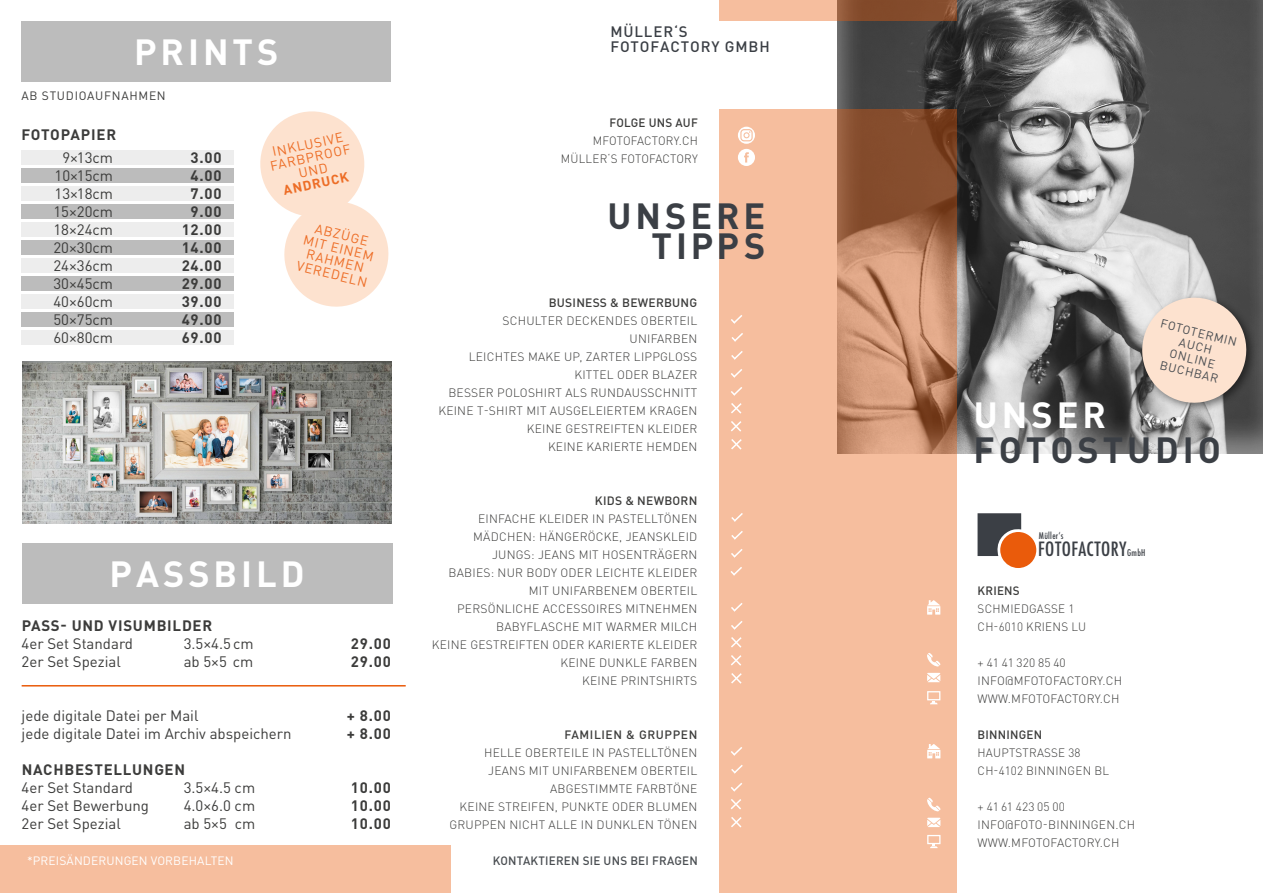
<style>
.page{position:relative;width:1263px;height:893px;background:#fff}
.page>*{position:absolute;margin:0;border:0;box-sizing:border-box;transform-origin:0 0}
.t1{font:700 36px/30px "DINOT";letter-spacing:.11em;color:#3b3f45;text-align:right}
.t2{font:700 36px "DINOT";letter-spacing:.11em;color:#fff}
.t3{font:500 condensed 19.2px "Futura";letter-spacing:.025em;color:#3b3f45}
.t4{font:15px/18px "DINOT";color:#3c3c3b;text-align:center}
.t5{font:700 15px/18px "DINOT";letter-spacing:.05em;color:#3c3c3b}
.t6{font:500 15px/15px "DINOT";letter-spacing:.06em;color:#3b3f45}
.t7{font:13.35px/13.4px "DINOT";color:#ed6d26;text-align:center}
.t8{font:700 13.35px "DINOT";color:#ed6d26}
.t9{font:300 12px/18px "DINOT";letter-spacing:.02em;color:#3c3c3b;text-align:right}
.t10{font:500 12px "DINOT";letter-spacing:.02em;color:#3c3c3b}
.t11{font:12px "DINOT";letter-spacing:.01em;color:#fff}
.t12{font:12px/13.4px "DINOT";color:#494d51;text-align:center}
.t13{font:500 12px "DINOT";letter-spacing:.02em;color:#494d51}
.t14{font:12px "DINOT";letter-spacing:.06em;color:#3c3c3b}
.t15{font:500 12px "DINOT";letter-spacing:.05em;color:#3c3c3b}
.t16{font:500 condensed 9px "Futura";letter-spacing:.03em;color:#3b3f45}
.s1{font-size:9px}
</style>
<div class="page">
<img style="left:22px;top:361px;width:369px;height:162px">
<div style="left:836px;top:0;width:427px;height:454px;background:#fff;opacity:.4"></div>
<svg style="left:719px;top:109px;width:237px;height:784px;background:#e7ae8f"></svg>
<svg style="left:719px;top:0;width:237px;height:21px;background:#be8565"></svg>
<svg style="left:927px;top:600px;width:13px;height:15px"></svg>
<svg style="left:927px;top:744px;width:13px;height:14px"></svg>
<svg style="left:927px;top:653px;width:13px;height:13px"></svg>
<svg style="left:927px;top:797px;width:14px;height:14px"></svg>
<svg style="left:927px;top:673px;width:13px;height:9px"></svg>
<svg style="left:927px;top:818px;width:13px;height:9px"></svg>
<svg style="left:927px;top:691px;width:13px;height:13px"></svg>
<svg style="left:927px;top:835px;width:13px;height:13px"></svg>
<svg style="left:738px;top:127px;width:17px;height:39px"></svg>
<svg style="left:729px;top:313px;width:15px;height:12px"></svg>
<svg style="left:730px;top:511px;width:14px;height:12px"></svg>
<svg style="left:730px;top:331px;width:15px;height:12px"></svg>
<svg style="left:730px;top:529px;width:14px;height:12px"></svg>
<svg style="left:729px;top:745px;width:15px;height:12px"></svg>
<svg style="left:730px;top:349px;width:14px;height:12px"></svg>
<svg style="left:729px;top:547px;width:15px;height:12px"></svg>
<svg style="left:730px;top:763px;width:14px;height:12px"></svg>
<svg style="left:729px;top:367px;width:15px;height:12px"></svg>
<svg style="left:729px;top:565px;width:15px;height:12px"></svg>
<svg style="left:729px;top:781px;width:15px;height:48px"></svg>
<svg style="left:729px;top:385px;width:15px;height:66px"></svg>
<svg style="left:729px;top:601px;width:15px;height:12px"></svg>
<svg style="left:729px;top:619px;width:15px;height:66px"></svg>
<div style="left:0;top:845px;width:451px;height:48px;background:#f6be9e"></div>
<div style="left:21px;top:150px;width:213px;height:15px;background:#ededed"></div>
<div style="left:21px;top:222px;width:213px;height:15px;background:#ededed"></div>
<div style="left:22px;top:294px;width:212px;height:15px;background:#ededed"></div>
<div style="left:21px;top:186px;width:213px;height:15px;background:#ededed"></div>
<div style="left:21px;top:258px;width:213px;height:15px;background:#ededed"></div>
<div style="left:22px;top:330px;width:212px;height:15px;background:#ededed"></div>
<div style="left:21px;top:168px;width:213px;height:15px;background:#bcbcbc"></div>
<div style="left:21px;top:240px;width:213px;height:15px;background:#bcbcbc"></div>
<div style="left:22px;top:312px;width:212px;height:15px;background:#bcbcbc"></div>
<div style="left:22px;top:204px;width:212px;height:15px;background:#bcbcbc"></div>
<div style="left:22px;top:276px;width:212px;height:15px;background:#bcbcbc"></div>
<div style="left:21px;top:21px;width:370px;height:61px;background:#bcbcbc"></div>
<div style="left:1137px;top:293px;width:120px;height:121px;background:#000;opacity:.5"></div>
<svg style="left:1137px;top:292px;width:115px;height:116px;background:#d0bfb2"></svg>
<svg style="left:977px;top:513px;width:59px;height:55px"></svg>
<div style="left:22px;top:543px;width:370px;height:61px;background:#bcbcbc"></div>
<hr style="left:22px;top:685px;width:384px;height:1px;background:#ea5b0b">
<svg style="left:260px;top:111px;width:129px;height:196px"></svg>
<h1 class="t2" style="left:134px;top:27px;width:146px">PRINTS</h1>
<p class="t14" style="left:22px;top:88px;width:146px">AB STUDIOAUFNAHMEN</p>
<p class="t5" style="left:21px;top:125px;width:97px">FOTOPAPIER</p>
<p class="t4" style="left:53px;top:148px;width:61px">9×13cm<br>10×15cm<br>13×18cm<br>15×20cm<br>18×24cm<br>20×30cm<br>24×36cm<br>30×45cm<br>40×60cm<br>50×75cm<br>60×80cm</p>
<p class="t5" style="left:182px;top:148px;width:41px;text-align:center">3.00<br>4.00<br>7.00<br>9.00<br>12.00<br>14.00<br>24.00<br>29.00<br>39.00<br>49.00<br>69.00</p>
<p class="t7" style="left:266px;top:146px;width:83px;rotate:-12deg">INKLUSIVE<br>FARBPROOF<br>UND</p>
<p class="t8" style="left:282px;top:182px;width:68px;rotate:-12deg">ANDRUCK</p>
<p class="t7" style="left:308px;top:219px;width:74px;rotate:14deg">ABZÜGE<br>MIT EINEM<br>RAHMEN<br>VEREDELN</p>
<h1 class="t2" style="left:110px;top:550px;width:196px">PASSBILD</h1>
<p class="t5" style="left:22px;top:616px;width:192px">PASS- UND VISUMBILDER</p>
<p class="t4" style="left:22px;top:634px;width:113px">4er Set Standard</p>
<p class="t4" style="left:184px;top:634px;width:72px">3.5×4.5 cm</p>
<p class="t4" style="left:22px;top:652px;width:101px">2er Set Spezial</p>
<p class="t4" style="left:184px;top:652px;width:71px">ab 5×5 cm</p>
<p class="t4" style="left:22px;top:706px;width:271px;text-align:left">jede digitale Datei per Mail<br>jede digitale Datei im Archiv abspeichern</p>
<p class="t5" style="left:22px;top:760px;width:165px">NACHBESTELLUNGEN</p>
<p class="t4" style="left:22px;top:778px;width:113px">4er Set Standard</p>
<p class="t4" style="left:184px;top:778px;width:73px">3.5×4.5 cm</p>
<p class="t4" style="left:22px;top:796px;width:129px">4er Set Bewerbung</p>
<p class="t4" style="left:184px;top:796px;width:73px">4.0×6.0 cm</p>
<p class="t4" style="left:22px;top:814px;width:101px">2er Set Spezial</p>
<p class="t4" style="left:184px;top:814px;width:73px">ab 5×5 cm</p>
<p class="t11" style="left:27px;top:853px;width:208px">*PREISÄNDERUNGEN VORBEHALTEN</p>
<p class="t5" style="left:351px;top:634px;width:41px">29.00<br>29.00</p>
<p class="t5" style="left:347px;top:706px;width:46px">+ 8.00 + 8.00</p>
<p class="t5" style="left:351px;top:778px;width:41px;text-align:justify">10.00<br>10.00<br>10.00</p>
<p class="t6" style="left:610px;top:24px;width:161px">MÜLLER‘S<br>FOTOFACTORY GMBH</p>
<p class="t10" style="left:610px;top:115px;width:90px">FOLGE UNS AUF</p>
<p class="t9" style="left:561px;top:131px;width:139px">MFOTOFACTORY.CH<br>MÜLLER‘S FOTOFACTORY</p>
<h1 class="t1" style="left:607px;top:199px;width:159px">UNSERE<br>TIPPS</h1>
<p class="t10" style="left:549px;top:295px;width:150px">BUSINESS &amp; BEWERBUNG</p>
<p class="t9" style="left:438px;top:311px;width:260px">SCHULTER DECKENDES OBERTEIL<br>UNIFARBEN<br>LEICHTES MAKE UP, ZARTER LIPPGLOSS<br>KITTEL ODER BLAZER<br>BESSER POLOSHIRT ALS RUNDAUSSCHNITT<br>KEINE T-SHIRT MIT AUSGELEIERTEM KRAGEN<br>KEINE GESTREIFTEN KLEIDER<br>KEINE KARIERTE HEMDEN</p>
<p class="t10" style="left:595px;top:493px;width:104px">KIDS &amp; NEWBORN</p>
<p class="t9" style="left:432px;top:509px;width:267px">EINFACHE KLEIDER IN PASTELLTÖNEN<br>MÄDCHEN: HÄNGERÖCKE, JEANSKLEID<br>JUNGS: JEANS MIT HOSENTRÄGERN<br>BABIES: NUR BODY ODER LEICHTE KLEIDER<br>MIT UNIFARBENEM OBERTEIL<br>PERSÖNLICHE ACCESSOIRES MITNEHMEN<br>BABYFLASCHE MIT WARMER MILCH<br>KEINE GESTREIFTEN ODER KARIERTE KLEIDER<br>KEINE DUNKLE FARBEN<br>KEINE PRINTSHIRTS</p>
<p class="t15" style="left:564px;top:727px;width:134px">FAMILIEN &amp; GRUPPEN</p>
<p class="t9" style="left:449px;top:743px;width:249px">HELLE OBERTEILE IN PASTELLTÖNEN<br>JEANS MIT UNIFARBENEM OBERTEIL<br>ABGESTIMMTE FARBTÖNE<br>KEINE STREIFEN, PUNKTE ODER BLUMEN<br>GRUPPEN NICHT ALLE IN DUNKLEN TÖNEN</p>
<p class="t13" style="left:493px;top:853px;width:207px">KONTAKTIEREN SIE UNS BEI FRAGEN</p>
<h1 class="t2" style="left:974px;top:391px;width:134px">UNSER</h1>
<p class="t12" style="left:1162px;top:316px;width:80px;rotate:14deg">FOTOTERMIN<br>AUCH<br>ONLINE<br>BUCHBAR</p>
<h1 class="t1" style="left:973px;top:433px;width:249px">FOTOSTUDIO</h1>
<p class="t16" style="left:1039px;top:529px;width:26px">Müller‘s</p>
<h2 class="t3" style="left:1038px;top:536px;width:109px">FOTOFACTORY<span class="s1">GmbH</span></h2>
<p class="t10" style="left:977px;top:583px;width:44px">KRIENS</p>
<p class="t9" style="left:977px;top:599px;width:110px;text-align:left">SCHMIEDGASSE 1<br>CH-6010 KRIENS LU</p>
<p class="t9" style="left:977px;top:653px;width:146px;text-align:left">+ 41 41 320 85 40<br>INFO@MFOTOFACTORY.CH<br>WWW.MFOTOFACTORY.CH</p>
<p class="t10" style="left:977px;top:727px;width:66px">BINNINGEN</p>
<p class="t9" style="left:977px;top:743px;width:133px;text-align:left">HAUPTSTRASSE 38<br>CH-4102 BINNINGEN BL</p>
<p class="t9" style="left:977px;top:797px;width:159px;text-align:left">+ 41 61 423 05 00<br>INFO@FOTO-BINNINGEN.CH<br>WWW.MFOTOFACTORY.CH</p>
</div>
